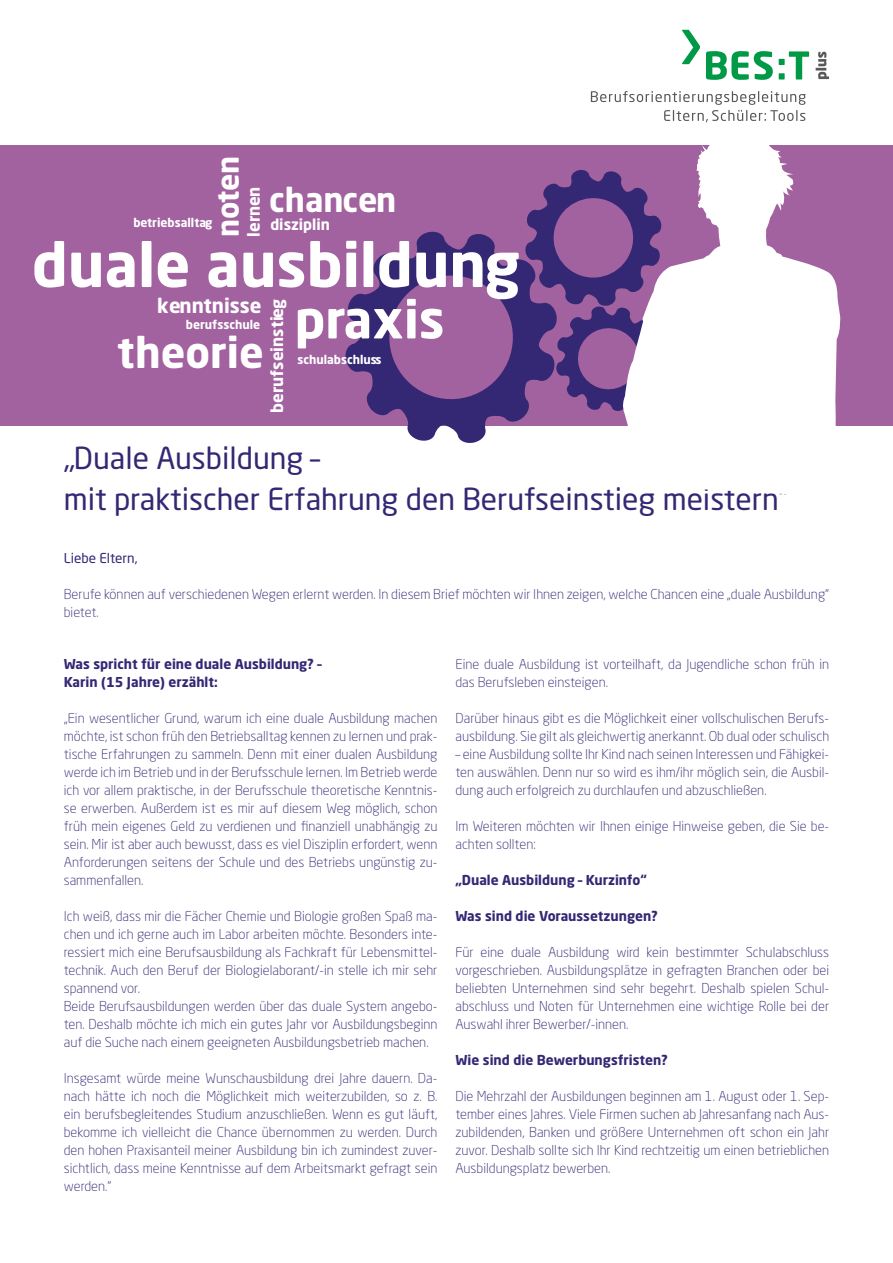
<style>
.page{position:relative;width:893px;height:1263px;background:#fff}
.page>*{position:absolute;margin:0;border:0;box-sizing:border-box;transform-origin:0 0}
.t1{font:700 60px "Neo Sans Pro";color:#fff}
.t2{font:700 51.3px "Neo Sans Pro";color:#fff}
.t3{font:700 42px "Neo Sans Pro";color:#fff}
.t4{font:700 33px "Neo Sans Pro";color:#fff}
.t5{font:30px/40.5px "Neo Sans Pro";color:#342874}
.t6{font:700 29.55px "Neo Sans Pro";letter-spacing:-.01em;color:#fff}
.t7{font:700 19.95px "Neo Sans Pro";color:#fff}
.t8{font:700 16.5px "Neo Sans Pro";color:#fff}
.t9{font:700 15px "Neo Sans Pro";color:#fff}
.t10{font:300 13.5px/18px "Neo Sans Pro";color:#342874}
.t11{font:700 13.5px/18px "Neo Sans Pro";color:#342874}
.t12{font:13.5px "Neo Sans Pro";color:#342874}
.t13{font:700 12px "Neo Sans Pro";color:#fff}
</style>
<div class="page">
<div style="left:0;top:145px;width:893px;height:280px;background:#a262a0"></div>
<svg style="left:682px;top:30px;width:18px;height:34px"></svg>
<svg style="left:591px;top:91px;width:215px;height:31px"></svg>
<svg style="left:706px;top:51px;width:103px;height:29px"></svg>
<svg style="left:816px;top:52px;width:13px;height:27px"></svg>
<svg style="left:344px;top:231px;width:214px;height:212px"></svg>
<svg style="left:525px;top:170px;width:96px;height:242px"></svg>
<svg style="left:621px;top:145px;width:220px;height:281px;fill:#fff"></svg>
<h3 class="t6" style="left:209px;top:237px;width:83px;rotate:-90deg">noten</h3>
<p class="t8" style="left:243px;top:237px;width:52px;rotate:-90deg">lernen</p>
<p class="t13" style="left:133px;top:215px;width:80px">betriebsalltag</p>
<h3 class="t4" style="left:269px;top:179px;width:129px">chancen</h3>
<p class="t9" style="left:270px;top:215px;width:61px">disziplin</p>
<h1 class="t1" style="left:32px;top:226px;width:490px">duale ausbildung</h1>
<h2 class="t2" style="left:295px;top:286px;width:151px">praxis</h2>
<h3 class="t7" style="left:157px;top:293px;width:106px">kenntnisse</h3>
<p class="t8" style="left:266px;top:413px;width:115px;rotate:-90deg">berufseinstieg</p>
<p class="t13" style="left:186px;top:317px;width:76px">berufsschule</p>
<h3 class="t3" style="left:117px;top:326px;width:148px">theorie</h3>
<p class="t13" style="left:297px;top:352px;width:86px">schulabschluss</p>
<h3 class="t5" style="left:64px;top:438px;width:727px">„Duale Ausbildung –<br>mit praktischer Erfahrung den Berufseinstieg meistern“</h3>
<p class="t12" style="left:64px;top:550px;width:75px">Liebe Eltern,</p>
<p class="t10" style="left:64px;top:585px;width:767px">Berufe können auf verschiedenen Wegen erlernt werden. In diesem Brief möchten wir Ihnen zeigen, welche Chancen eine „duale Ausbildung“ bietet.</p>
<p class="t11" style="left:64px;top:655px;width:259px">Was spricht für eine duale Ausbildung? –<br>Karin (15 Jahre) erzählt:</p>
<p class="t10" style="left:64px;top:709px;width:375px;text-align:justify">„Ein wesentlicher Grund, warum ich eine duale Ausbildung machen möchte, ist schon früh den Betriebsalltag kennen zu lernen und prak&shy;tische Erfahrungen zu sammeln. Denn mit einer dualen Ausbildung werde ich im Betrieb und in der Berufsschule lernen. Im Betrieb werde ich vor allem praktische, in der Berufsschule theoretische Kenntnis&shy;se erwerben. Außerdem ist es mir auf diesem Weg möglich, schon früh mein eigenes Geld zu verdienen und finanziell unabhängig zu sein. Mir ist aber auch bewusst, dass es viel Disziplin erfordert, wenn Anforderungen seitens der Schule und des Betriebs ungünstig zu&shy;sammenfallen.</p>
<p class="t10" style="left:64px;top:907px;width:375px">Ich weiß, dass mir die Fächer Chemie und Biologie großen Spaß ma&shy;chen und ich gerne auch im Labor arbeiten möchte. Besonders inte&shy;ressiert mich eine Berufsausbildung als Fachkraft für Lebensmittel&shy;technik. Auch den Beruf der Biologielaborant/-in stelle ich mir sehr spannend vor.<br>Beide Berufsausbildungen werden über das duale System angebo&shy;ten. Deshalb möchte ich mich ein gutes Jahr vor Ausbildungsbeginn auf die Suche nach einem geeigneten Ausbildungsbetrieb machen.</p>
<p class="t10" style="left:64px;top:1069px;width:375px;text-align:justify">Insgesamt würde meine Wunschausbildung drei Jahre dauern. Da&shy;nach hätte ich noch die Möglichkeit mich weiterzubilden, so z. B. ein berufsbegleitendes Studium anzuschließen. Wenn es gut läuft, bekomme ich vielleicht die Chance übernommen zu werden. Durch den hohen Praxisanteil meiner Ausbildung bin ich zumindest zuver&shy;sichtlich, dass meine Kenntnisse auf dem Arbeitsmarkt gefragt sein werden.“</p>
<p class="t10" style="left:455px;top:655px;width:375px">Eine duale Ausbildung ist vorteilhaft, da Jugendliche schon früh in das Berufsleben einsteigen.</p>
<p class="t10" style="left:455px;top:709px;width:375px">Darüber hinaus gibt es die Möglichkeit einer vollschulischen Berufs&shy;ausbildung. Sie gilt als gleichwertig anerkannt. Ob dual oder schulisch</p>
<p class="t10" style="left:455px;top:745px;width:375px;text-align:justify">– eine Ausbildung sollte Ihr Kind nach seinen Interessen und Fähigkei&shy;ten auswählen. Denn nur so wird es ihm/ihr möglich sein, die Ausbil&shy;dung auch erfolgreich zu durchlaufen und abzuschließen.</p>
<p class="t10" style="left:455px;top:817px;width:375px">Im Weiteren möchten wir Ihnen einige Hinweise geben, die Sie be&shy;achten sollten:</p>
<p class="t11" style="left:455px;top:871px;width:193px">„Duale Ausbildung – Kurzinfo“</p>
<p class="t11" style="left:455px;top:907px;width:204px">Was sind die Voraussetzungen?</p>
<p class="t10" style="left:455px;top:943px;width:375px;text-align:justify">Für eine duale Ausbildung wird kein bestimmter Schulabschluss vorgeschrieben. Ausbildungsplätze in gefragten Branchen oder bei beliebten Unternehmen sind sehr begehrt. Deshalb spielen Schul&shy;abschluss und Noten für Unternehmen eine wichtige Rolle bei der Auswahl ihrer Bewerber/-innen.</p>
<p class="t11" style="left:455px;top:1051px;width:214px">Wie sind die Bewerbungsfristen?</p>
<p class="t10" style="left:455px;top:1087px;width:375px;text-align:justify">Die Mehrzahl der Ausbildungen beginnen am 1. August oder 1. Sep&shy;tember eines Jahres. Viele Firmen suchen ab Jahresanfang nach Aus&shy;zubildenden, Banken und größere Unternehmen oft schon ein Jahr zuvor. Deshalb sollte sich Ihr Kind rechtzeitig um einen betrieblichen Ausbildungsplatz bewerben.</p>
</div>
